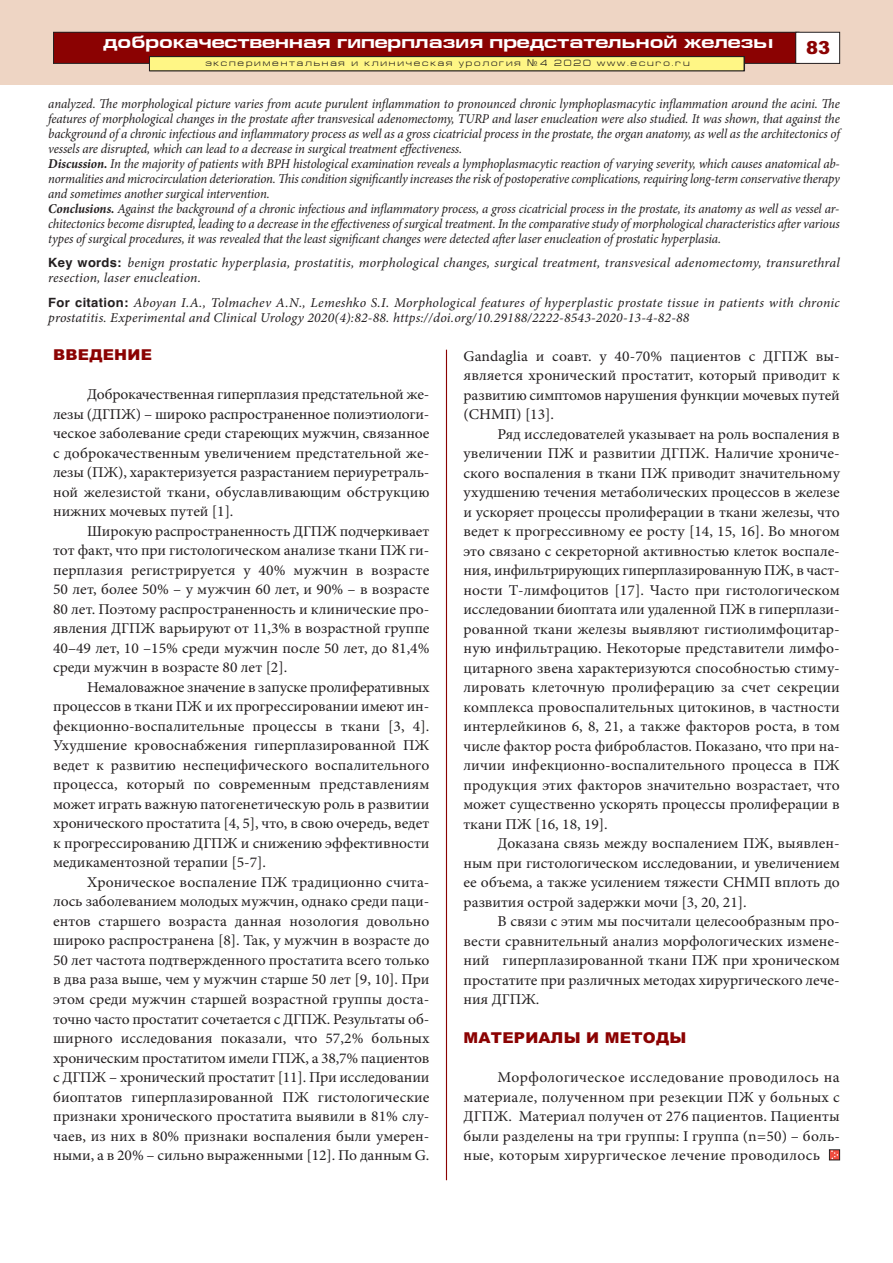
<style>
.page{position:relative;width:893px;height:1263px;background:#fff}
.page>*{position:absolute;margin:0;border:0;box-sizing:border-box;transform-origin:0 0}
.t1{font:700 18px "Europe Ext";color:#fff}
.t2{font:900 18px "Arial";color:#8b0202}
.t3{font:15px/19.5px "Minion Pro";letter-spacing:-.005em;color:#231f20;text-align:justify;scale:1.04 1}
.t4{font:900 15px "Arial";letter-spacing:.015em;color:#8b0202;scale:1.04 1}
.t5{font:italic 13.5px/15px "Minion Pro";letter-spacing:.01em;color:#231f20;text-align:justify;scale:.95 1}
.t6{font:italic 13.5px/15px "Minion Pro";letter-spacing:.01em;color:#231f20}
.t7{font:9px "Europe Ext Normal";letter-spacing:.2em;color:#231f20}
.s1{font-family:"Europe"}
.s2{font-weight:700}
.s3{font-family:"Helvetica";font-weight:700;font-style:normal;font-size:12.75px}
</style>
<div class="page">
<div style="left:0;top:0;width:893px;height:85px;background:#eed5c4"></div>
<div style="left:54px;top:33px;width:745px;height:30px;background:#8b0202"></div>
<div style="left:53px;top:32px;width:746px;height:32px;border:1px solid #231f20"></div>
<div style="left:796px;top:33px;width:43px;height:30px;background:#fff"></div>
<div style="left:795px;top:32px;width:45px;height:32px;border:1px solid #231f20"></div>
<div style="left:150px;top:57px;width:594px;height:13px;background:#fff685"></div>
<div style="left:149px;top:56px;width:595px;height:15px;border:1px solid #231f20"></div>
<div style="left:829px;top:1149px;width:11px;height:11px;border:1px solid #231f20"></div>
<svg style="left:830px;top:1149px;width:9px;height:10px"></svg>
<hr style="left:446px;top:350px;width:1px;height:830px;background:#8b0202">
<p class="t1" style="left:103px;top:31px;width:672px">доброкачественная гиперплазия предстательной железы</p>
<p class="t7" style="left:207px;top:58px;width:486px">экспериментальная и клиническая урология <span class="s1">¹</span>4 2020 www.ecuro.ru</p>
<p class="t2" style="left:806px;top:37px;width:26px">83</p>
<p class="t7" style="left:205px;top:57px;width:486px">экспериментальная и клиническая урология <span class="s1">¹</span>4 2020 www.ecuro.ru</p>
<p class="t5" style="left:48px;top:97px;width:835px">analyzed. The morphological picture varies from acute purulent inflammation to pronounced chronic lymphoplasmacytic inflammation around the acini. The features of morphological changes in the prostate after transvesical adenomectomy, TURP and laser enucleation were also studied. It was shown, that against the background of a chronic infectious and inflammatory process as well as a gross cicatricial process in the prostate, the organ anatomy, as well as the architectonics of vessels are disrupted, which can lead to a decrease in surgical treatment effectiveness.</p>
<p class="t5" style="left:48px;top:157px;width:835px"><span class="s2">Discussion.</span> In the majority of patients with BPH histological examination reveals a lymphoplasmacytic reaction of varying severity, which causes anatomical ab&shy;normalities and microcirculation deterioration. This condition significantly increases the risk of postoperative complications, requiring long-term conservative therapy and sometimes another surgical intervention.</p>
<p class="t5" style="left:48px;top:202px;width:835px"><span class="s2">Conclusions.</span> Against the background of a chronic infectious and inflammatory process, a gross cicatricial process in the prostate, its anatomy as well as vessel ar&shy;chitectonics become disrupted, leading to a decrease in the effectiveness of surgical treatment. In the comparative study of morphological characteristics after various types of surgical procedures, it was revealed that the least significant changes were detected after laser enucleation of prostatic hyperplasia.</p>
<p class="t6" style="left:48px;top:256px;width:793px"><span class="s3">Key words:</span> benign prostatic hyperplasia, prostatitis, morphological changes, surgical treatment, transvesical adenomectomy, transurethral resection, laser enucleation.</p>
<p class="t6" style="left:48px;top:297px;width:793px"><span class="s3">For citation:</span> Aboyan I.A., Tolmachev A.N., Lemeshko S.I. Morphological features of hyperplastic prostate tissue in patients with chronic prostatitis. Experimental and Clinical Urology 2020(4):82-88. https://doi.org/10.29188/2222-8543-2020-13-4-82-88</p>
<p class="t4" style="left:53px;top:346px;width:96px">ВВЕДЕНИЕ</p>
<p class="t3" style="left:53px;top:386px;width:363px;text-indent:34px">Доброкачественная гиперплазия предстательной же&shy;лезы (ДГПЖ) – широко распространенное полиэтиологи&shy;ческое заболевание среди стареющих мужчин, связанное с доброкачественным увеличением предстательной же&shy;лезы (ПЖ), характеризуется разрастанием периуретраль&shy;ной железистой ткани, обуславливающим обструкцию нижних мочевых путей [1].</p>
<p class="t3" style="left:53px;top:523px;width:363px;text-indent:34px">Широкую распространенность ДГПЖ подчеркивает тот факт, что при гистологическом анализе ткани ПЖ ги&shy;перплазия регистрируется у 40% мужчин в возрасте 50 лет, более 50% – у мужчин 60 лет, и 90% – в возрасте 80 лет. Поэтому распространенность и клинические про&shy;явления ДГПЖ варьируют от 11,3% в возрастной группе 40–49 лет, 10 –15% среди мужчин после 50 лет, до 81,4% среди мужчин в возрасте 80 лет [2].</p>
<p class="t3" style="left:53px;top:679px;width:363px;text-indent:34px">Немаловажное значение в запуске пролиферативных процессов в ткани ПЖ и их прогрессировании имеют ин&shy;фекционно-воспалительные процессы в ткани [3, 4].<br>Ухудшение кровоснабжения гиперплазированной ПЖ ведет к развитию неспецифического воспалительного процесса, который по современным представлениям может играть важную патогенетическую роль в развитии хронического простатита [4, 5], что, в свою очередь, ведет к прогрессированию ДГПЖ и снижению эффективности медикаментозной терапии [5-7].</p>
<p class="t3" style="left:53px;top:874px;width:363px;text-indent:34px">Хроническое воспаление ПЖ традиционно счита&shy;лось заболеванием молодых мужчин, однако среди паци&shy;ентов старшего возраста данная нозология довольно широко распространена [8]. Так, у мужчин в возрасте до 50 лет частота подтвержденного простатита всего только в два раза выше, чем у мужчин старше 50 лет [9, 10]. При этом среди мужчин старшей возрастной группы доста&shy;точно часто простатит сочетается с ДГПЖ. Результаты об&shy;ширного исследования показали, что 57,2% больных хроническим простатитом имели ГПЖ, а 38,7% пациентов с ДГПЖ – хронический простатит [11]. При исследовании биоптатов гиперплазированной ПЖ гистологические признаки хронического простатита выявили в 81% слу&shy;чаев, из них в 80% признаки воспаления были умерен&shy;ными, а в 20% – сильно выраженными [12]. По данным G.</p>
<p class="t3" style="left:463px;top:347px;width:363px">Gandaglia и соавт. у 40-70% пациентов с ДГПЖ вы&shy;является хронический простатит, который приводит к развитию симптомов нарушения функции мочевых путей (СНМП) [13].</p>
<p class="t3" style="left:463px;top:425px;width:363px;text-indent:34px">Ряд исследователей указывает на роль воспаления в увеличении ПЖ и развитии ДГПЖ. Наличие хрониче&shy;ского воспаления в ткани ПЖ приводит значительному ухудшению течения метаболических процессов в железе и ускоряет процессы пролиферации в ткани железы, что ведет к прогрессивному ее росту [14, 15, 16]. Во многом это связано с секреторной активностью клеток воспале&shy;ния, инфильтрирующих гиперплазированную ПЖ, в част&shy;ности Т-лимфоцитов [17]. Часто при гистологическом исследовании биоптата или удаленной ПЖ в гиперплази&shy;рованной ткани железы выявляют гистиолимфоцитар&shy;ную инфильтрацию. Некоторые представители лимфо&shy;цитарного звена характеризуются способностью стиму&shy;лировать клеточную пролиферацию за счет секреции комплекса провоспалительных цитокинов, в частности интерлейкинов 6, 8, 21, а также факторов роста, в том числе фактор роста фибробластов. Показано, что при на&shy;личии инфекционно-воспалительного процесса в ПЖ продукция этих факторов значительно возрастает, что может существенно ускорять процессы пролиферации в ткани ПЖ [16, 18, 19].</p>
<p class="t3" style="left:463px;top:835px;width:363px;text-indent:34px">Доказана связь между воспалением ПЖ, выявлен&shy;ным при гистологическом исследовании, и увеличением ее объема, а также усилением тяжести СНМП вплоть до развития острой задержки мочи [3, 20, 21].</p>
<p class="t3" style="left:463px;top:913px;width:363px;text-indent:34px">В связи с этим мы посчитали целесообразным про&shy;вести сравнительный анализ морфологических измене&shy;ний гиперплазированной ткани ПЖ при хроническом простатите при различных методах хирургического лече&shy;ния ДГПЖ.</p>
<p class="t4" style="left:463px;top:1029px;width:216px">МАТЕРИАЛЫ И МЕТОДЫ</p>
<p class="t3" style="left:463px;top:1069px;width:364px;text-indent:34px">Морфологическое исследование проводилось на материале, полученном при резекции ПЖ у больных с ДГПЖ. Материал получен от 276 пациентов. Пациенты были разделены на три группы: I группа (n=50) – боль&shy;ные, которым хирургическое лечение проводилось</p>
</div>
